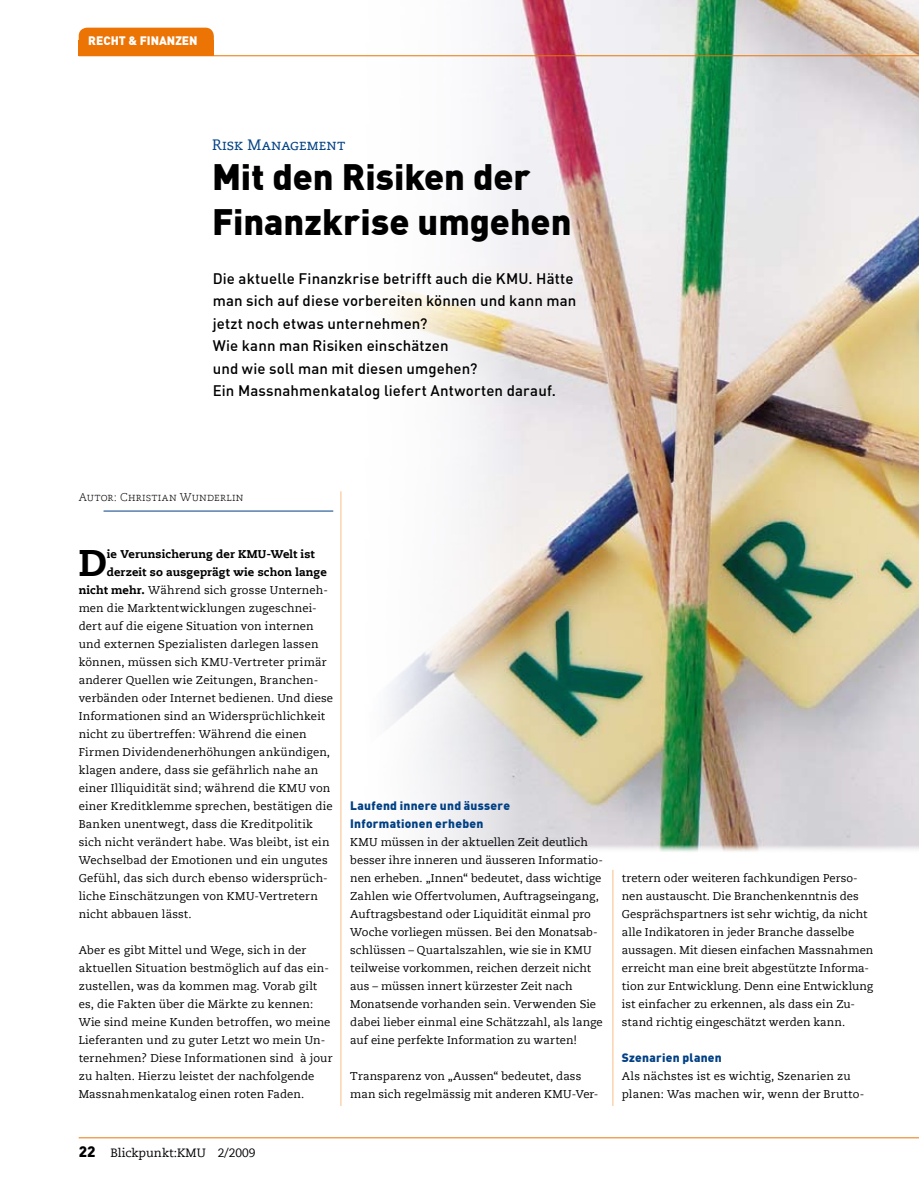
<style>
.page{position:relative;width:919px;height:1191px;background:#fff}
.page>*{position:absolute;margin:0;border:0;box-sizing:border-box;transform-origin:0 0}
.t1{font:800 36.9px "Caecilia LT";color:#000}
.t2{font:900 36px/45px "DIN";color:#000}
.t3{font:500 15px/22.5px "DIN";letter-spacing:.01em;color:#000}
.t4{font:15px "Caecilia Roman SC";letter-spacing:-.005em;color:#004084}
.t5{font:900 12px/18px "DIN";letter-spacing:.02em;color:#004084}
.t6{font:12px "Caecilia LT";color:#000}
.t7{font:900 12px "DIN";color:#fff}
.t8{font:11.25px/18px "Caecilia LT";letter-spacing:.01em;color:#000}
.t9{font:800 11.25px "Caecilia LT";letter-spacing:.01em;color:#000}
.t10{font:11.25px "Caecilia Light SC";letter-spacing:.02em;color:#000}
.s1{font-weight:800}
.s2{font-family:"DIN";font-weight:900;font-size:15px}
</style>
<div class="page">
<img style="left:349px;top:0;width:569px;height:852px">
<hr style="left:612px;top:870px;width:1px;height:236px;background:#f8bd86">
<hr style="left:340px;top:491px;width:1px;height:615px;background:#f8bd86">
<hr style="left:79px;top:1137px;width:839px;height:1px;background:#ec7405">
<hr style="left:79px;top:55px;width:839px;height:1px;background:#ec7405">
<div style="left:79px;top:40px;width:135px;height:16px;background:#ec7405"></div>
<div style="left:79px;top:28px;width:135px;height:22px;background:#ec7405;border-radius:9px"></div>
<hr style="left:103px;top:511px;width:230px;height:1px;background:#004084">
<p class="t7" style="left:88px;top:33px;width:111px">RECHT &amp; FINANZEN</p>
<h3 class="t4" style="left:212px;top:136px;width:135px">Risk Management</h3>
<h2 class="t2" style="left:212px;top:152px;width:361px">Mit den Risiken der<br>Finanzkrise umgehen</h2>
<p class="t3" style="left:213px;top:267px;width:365px">Die aktuelle Finanzkrise betrifft auch die KMU. Hätte man sich auf diese vorbereiten können und kann man jetzt noch etwas unternehmen?<br>Wie kann man Risiken einschätzen<br>und wie soll man mit diesen umgehen?<br>Ein Massnahmenkatalog liefert Antworten darauf.</p>
<p class="t10" style="left:79px;top:490px;width:166px">Autor: Christian Wunderlin</p>
<h1 class="t1" style="left:79px;top:540px;width:30px">D</h1>
<p class="t9" style="left:107px;top:547px;width:209px">ie Verunsicherung der KMU-Welt ist</p>
<p class="t9" style="left:107px;top:565px;width:221px">derzeit so ausgeprägt wie schon lange</p>
<p class="t8" style="left:79px;top:581px;width:251px"><span class="s1">nicht mehr.</span> Während sich grosse Unterneh-</p>
<p class="t8" style="left:79px;top:599px;width:240px">men die Marktentwicklungen zugeschnei-</p>
<p class="t8" style="left:79px;top:617px;width:236px">dert auf die eigene Situation von internen</p>
<p class="t8" style="left:79px;top:635px;width:241px">und externen Spezialisten darlegen lassen</p>
<p class="t8" style="left:79px;top:653px;width:249px">können, müssen sich KMU-Vertreter primär</p>
<p class="t8" style="left:79px;top:671px;width:241px">anderer Quellen wie Zeitungen, Branchen-</p>
<p class="t8" style="left:79px;top:689px;width:256px">verbänden oder Internet bedienen. Und diese</p>
<p class="t8" style="left:79px;top:707px;width:248px">Informationen sind an Widersprüchlichkeit</p>
<p class="t8" style="left:79px;top:725px;width:229px">nicht zu übertreffen: Während die einen</p>
<p class="t8" style="left:79px;top:743px;width:253px">Firmen Dividendenerhöhungen ankündigen,</p>
<p class="t8" style="left:79px;top:761px;width:241px">klagen andere, dass sie gefährlich nahe an</p>
<p class="t8" style="left:79px;top:779px;width:253px">einer Illiquidität sind; während die KMU von</p>
<p class="t8" style="left:79px;top:797px;width:255px">einer Kreditklemme sprechen, bestätigen die</p>
<p class="t8" style="left:79px;top:815px;width:236px">Banken unentwegt, dass die Kreditpolitik</p>
<p class="t8" style="left:79px;top:833px;width:252px">sich nicht verändert habe. Was bleibt, ist ein</p>
<p class="t8" style="left:79px;top:851px;width:250px">Wechselbad der Emotionen und ein ungutes</p>
<p class="t8" style="left:79px;top:869px;width:250px">Gefühl, das sich durch ebenso widersprüch-</p>
<p class="t8" style="left:79px;top:887px;width:241px">liche Einschätzungen von KMU-Vertretern</p>
<p class="t8" style="left:79px;top:905px;width:114px">nicht abbauen lässt.</p>
<p class="t8" style="left:79px;top:941px;width:255px">Aber es gibt Mittel und Wege, sich in der aktuellen Situation bestmöglich auf das ein&shy;zustellen, was da kommen mag. Vorab gilt es, die Fakten über die Märkte zu kennen:<br>Wie sind meine Kunden betroffen, wo meine Lieferanten und zu guter Letzt wo mein Un&shy;ternehmen? Diese Informationen sind à jour zu halten. Hierzu leistet der nachfolgende Massnahmenkatalog einen roten Faden.</p>
<p class="t5" style="left:350px;top:796px;width:161px">Laufend innere und äussere<br>Informationen erheben</p>
<p class="t8" style="left:350px;top:833px;width:254px">KMU müssen in der aktuellen Zeit deutlich besser ihre inneren und äusseren Informatio&shy;nen erheben. „Innen“ bedeutet, dass wichtige Zahlen wie Offertvolumen, Auftragseingang, Auftragsbestand oder Liquidität einmal pro Woche vorliegen müssen. Bei den Monatsab&shy;schlüssen – Quartalszahlen, wie sie in KMU teilweise vorkommen, reichen derzeit nicht aus – müssen innert kürzester Zeit nach Monatsende vorhanden sein. Verwenden Sie dabei lieber einmal eine Schätzzahl, als lange auf eine perfekte Information zu warten!</p>
<p class="t8" style="left:350px;top:1067px;width:249px">Transparenz von „Aussen“ bedeutet, dass man sich regelmässig mit anderen KMU-Ver-</p>
<p class="t6" style="left:79px;top:1146px;width:178px"><span class="s2">22</span> Blickpunkt:KMU 2/2009</p>
<p class="t8" style="left:621px;top:869px;width:253px">tretern oder weiteren fachkundigen Perso&shy;nen austauscht. Die Branchenkenntnis des Gesprächspartners ist sehr wichtig, da nicht alle Indikatoren in jeder Branche dasselbe aussagen. Mit diesen einfachen Massnahmen erreicht man eine breit abgestützte Informa&shy;tion zur Entwicklung. Denn eine Entwicklung ist einfacher zu erkennen, als dass ein Zu&shy;stand richtig eingeschätzt werden kann.</p>
<p class="t5" style="left:621px;top:1048px;width:101px">Szenarien planen</p>
<p class="t8" style="left:621px;top:1067px;width:244px">Als nächstes ist es wichtig, Szenarien zu planen: Was machen wir, wenn der Brutto-</p>
</div>
